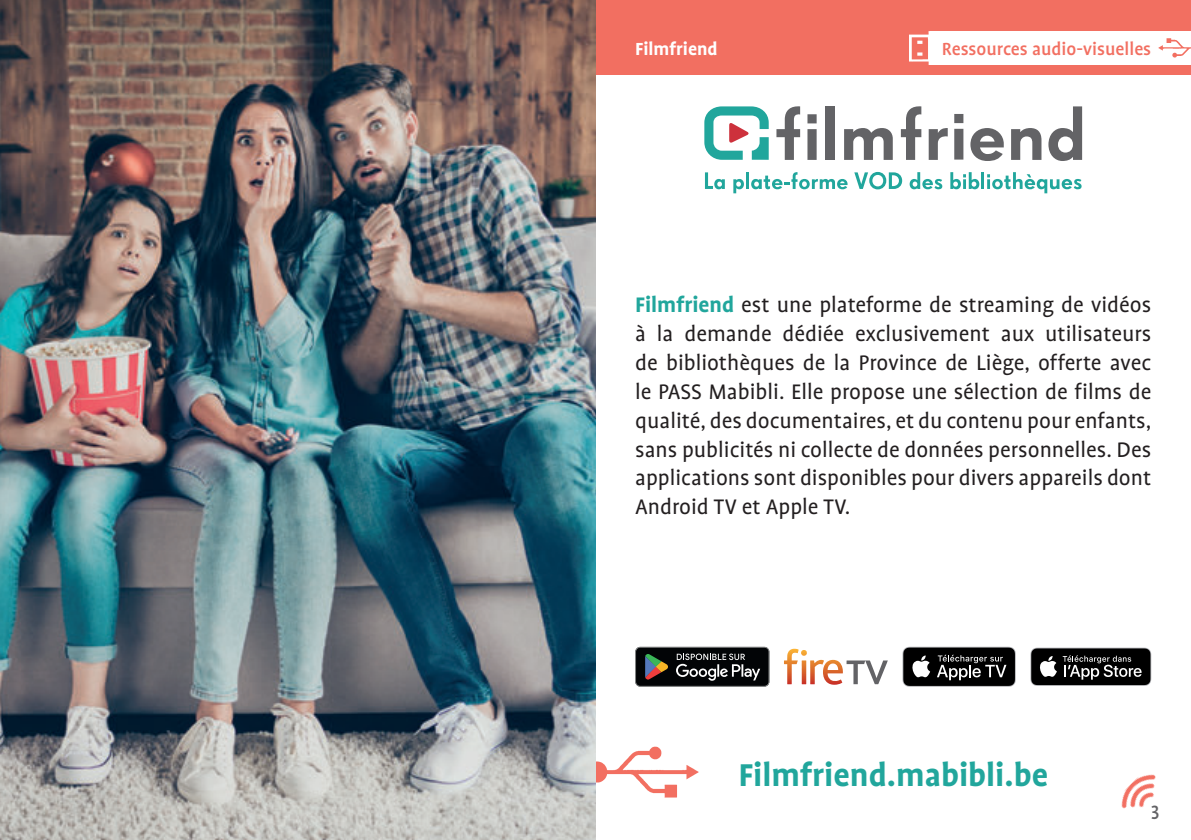
<style>
.page{position:relative;width:1191px;height:840px;background:#fff}
.page>*{position:absolute;margin:0;border:0;box-sizing:border-box;transform-origin:0 0}
.t1{font:700 36px "Profile OT";color:#21a69c}
.t2{font:24px/28.8px "Profile OT";color:#231f20;text-align:justify}
.t3{font:500 20px "Profile OT";color:#f26f61}
.t4{font:700 20px "Profile OT";color:#fff}
.t5{font:500 20px "Profile OT";color:#636366}
.s1{font-weight:700;color:#21a69c}
</style>
<div class="page">
<div style="left:595px;top:0;width:596px;height:75px;background:#f26f61"></div>
<div style="left:909px;top:32px;width:282px;height:32px;background:#fff"></div>
<svg style="left:704px;top:106px;width:64px;height:54px"></svg>
<svg style="left:776px;top:106px;width:24px;height:54px"></svg>
<svg style="left:807px;top:114px;width:9px;height:46px"></svg>
<div style="left:825px;top:106px;width:10px;height:54px;background:#636366"></div>
<svg style="left:844px;top:128px;width:48px;height:32px"></svg>
<svg style="left:901px;top:106px;width:20px;height:54px"></svg>
<svg style="left:928px;top:128px;width:19px;height:32px"></svg>
<svg style="left:970px;top:128px;width:33px;height:33px"></svg>
<svg style="left:1011px;top:128px;width:30px;height:32px"></svg>
<svg style="left:1048px;top:106px;width:34px;height:55px"></svg>
<svg style="left:954px;top:114px;width:9px;height:45px"></svg>
<svg style="left:705px;top:172px;width:20px;height:17px"></svg>
<svg style="left:733px;top:179px;width:11px;height:14px"></svg>
<hr style="left:746px;top:172px;width:3px;height:17px;background:#21a69c">
<svg style="left:751px;top:172px;width:96px;height:17px"></svg>
<svg style="left:854px;top:172px;width:48px;height:17px"></svg>
<svg style="left:909px;top:172px;width:33px;height:17px"></svg>
<svg style="left:950px;top:172px;width:29px;height:17px"></svg>
<hr style="left:981px;top:172px;width:3px;height:17px;background:#21a69c">
<svg style="left:987px;top:172px;width:94px;height:21px"></svg>
<img style="left:1121px;top:774px;width:35px;height:35px">
<img style="left:595px;top:743px;width:104px;height:56px">
<img style="left:1157px;top:37px;width:34px;height:22px">
<svg style="left:902px;top:646px;width:113px;height:40px;background:#333"></svg>
<svg style="left:1030px;top:647px;width:121px;height:38px;background:#333"></svg>
<svg style="left:635px;top:646px;width:134px;height:40px;background:#313131"></svg>
<svg style="left:784px;top:648px;width:104px;height:36px"></svg>
<img style="left:0;top:0;width:595px;height:839px">
<p class="t4" style="left:635px;top:37px;width:84px">Filmfriend</p>
<p class="t3" style="left:941px;top:37px;width:211px">Ressources audio-visuelles</p>
<p class="t2" style="left:635px;top:291px;width:517px"><span class="s1">Filmfriend</span> est une plateforme de streaming de vidéos à la demande dédiée exclusivement aux utilisateurs de bibliothèques de la Province de Liège, offerte avec le PASS Mabibli. Elle propose une sélection de films de qualité, des documentaires, et du contenu pour enfants, sans publicités ni collecte de données personnelles. Des applications sont disponibles pour divers appareils dont Android TV et Apple TV.</p>
<h1 class="t1" style="left:738px;top:754px;width:311px">Filmfriend.mabibli.be</h1>
<p class="t5" style="left:1151px;top:798px;width:10px">3</p>
</div>
